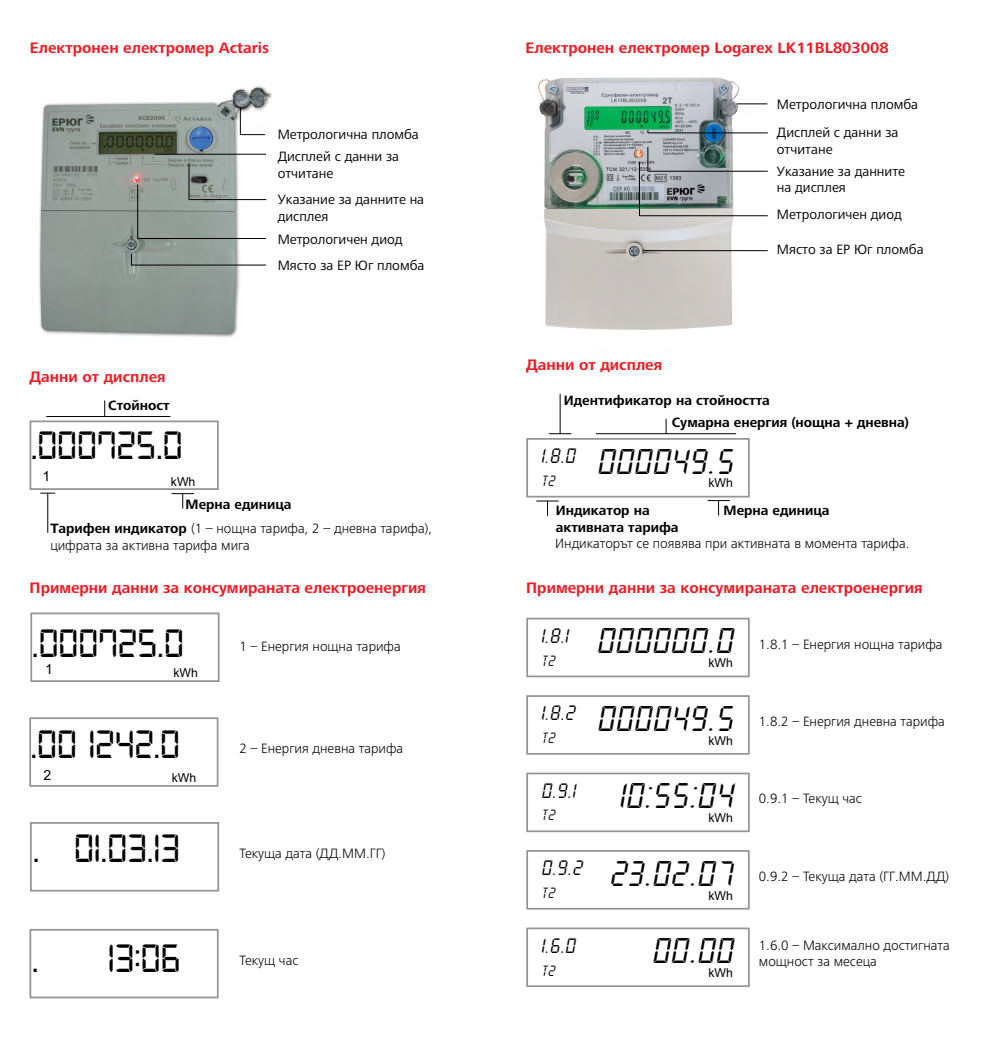
<style>
.page{position:relative;width:993px;height:1042px;background:#fff}
.page>*{position:absolute;margin:0;border:0;box-sizing:border-box;transform-origin:0 0}
.t1{font:42px "Digital 7";letter-spacing:-.005em;color:#000}
.t2{font:21px "New X Digitaltfb";color:#000}
.t3{font:700 15.75px "Frutiger Next For EVN";color:#ed1d24}
.t4{font:300 14px/16.8px "Frutiger Nextfor EVN";color:#000}
.t5{font:14px/16.8px "Frutiger Next LTW1 G";color:#000}
.t6{font:700 14px/16.8px "Frutiger Next For EVN";color:#000}
.t7{font:14px "Arial";color:#000}
.t8{font:12.25px "New X Digitaltfb";color:#000}
.t9{font:12.25px "Arial";color:#000}
.t10{font:8.75px "New X Digitaltfb";color:#000}
.s1{font-family:"Frutiger Next For EVN";font-weight:700}
.s2{font-family:"Frutiger Next For EVN";font-style:italic}
</style>
<div class="page">
<img style="left:538px;top:77px;width:215px;height:253px">
<div style="left:526px;top:438px;width:223px;height:59px;border:2px solid #939598"></div>
<div style="left:30px;top:612px;width:189px;height:70px;border:2px solid #939598"></div>
<div style="left:29px;top:717px;width:189px;height:70px;border:2px solid #939598"></div>
<div style="left:30px;top:822px;width:189px;height:69px;border:2px solid #939598"></div>
<div style="left:29px;top:929px;width:189px;height:69px;border:2px solid #939598"></div>
<img style="left:39px;top:86px;width:232px;height:251px">
<hr style="left:154px;top:154px;width:112px;height:1px;background:#000">
<hr style="left:189px;top:199px;width:77px;height:1px;background:#000">
<hr style="left:138px;top:238px;width:128px;height:1px;background:#000">
<hr style="left:639px;top:215px;width:128px;height:1px;background:#000">
<hr style="left:648px;top:171px;width:119px;height:1px;background:#000">
<hr style="left:648px;top:133px;width:119px;height:1px;background:#000">
<hr style="left:736px;top:104px;width:31px;height:1px;background:#000">
<hr style="left:131px;top:265px;width:135px;height:1px;background:#000">
<div style="left:30px;top:420px;width:189px;height:70px;border:2px solid #939598"></div>
<svg style="left:40px;top:493px;width:15px;height:1px"></svg>
<hr style="left:47px;top:493px;width:1px;height:40px;background:#000">
<svg style="left:171px;top:493px;width:23px;height:15px"></svg>
<hr style="left:46px;top:416px;width:124px;height:1px;background:#000">
<svg style="left:104px;top:400px;width:1px;height:16px"></svg>
<svg style="left:240px;top:107px;width:25px;height:28px"></svg>
<hr style="left:189px;top:163px;width:1px;height:37px;background:#000">
<hr style="left:137px;top:185px;width:1px;height:54px;background:#000">
<hr style="left:639px;top:162px;width:1px;height:54px;background:#000">
<svg style="left:647px;top:147px;width:1px;height:24px"></svg>
<hr style="left:644px;top:250px;width:123px;height:1px;background:#000">
<div style="left:526px;top:618px;width:223px;height:59px;border:2px solid #939598"></div>
<div style="left:526px;top:695px;width:223px;height:60px;border:2px solid #939598"></div>
<div style="left:526px;top:772px;width:223px;height:60px;border:2px solid #939598"></div>
<div style="left:526px;top:850px;width:223px;height:59px;border:2px solid #939598"></div>
<div style="left:526px;top:927px;width:223px;height:60px;border:2px solid #939598"></div>
<hr style="left:596px;top:433px;width:140px;height:1px;background:#000">
<svg style="left:665px;top:419px;width:1px;height:15px"></svg>
<svg style="left:549px;top:433px;width:22px;height:1px"></svg>
<hr style="left:559px;top:394px;width:1px;height:40px;background:#000">
<svg style="left:707px;top:500px;width:22px;height:15px"></svg>
<svg style="left:536px;top:501px;width:22px;height:15px"></svg>
<p class="t3" style="left:30px;top:38px;width:240px">Електронен електромер Actaris</p>
<p class="t5" style="left:277px;top:126px;width:143px">Метрологична пломба</p>
<p class="t5" style="left:277px;top:148px;width:123px">Дисплей с данни за отчитане</p>
<p class="t5" style="left:277px;top:192px;width:148px">Указание за данните на дисплея</p>
<p class="t5" style="left:277px;top:231px;width:126px">Метрологичен диод</p>
<p class="t5" style="left:277px;top:257px;width:148px">Място за ЕР Юг пломба</p>
<p class="t3" style="left:30px;top:368px;width:137px">Данни от дисплея</p>
<p class="t6" style="left:108px;top:398px;width:63px">Стойност</p>
<h1 class="t1" style="left:31px;top:427px;width:153px">.000725.0</h1>
<p class="t7" style="left:43px;top:466px;width:9px">1</p>
<p class="t9" style="left:171px;top:473px;width:26px">kWh</p>
<p class="t6" style="left:185px;top:496px;width:107px">Мерна единица</p>
<p class="t4" style="left:50px;top:520px;width:383px"><span class="s1">Тарифен индикатор</span> (1 – нощна тарифа, 2 – дневна тарифа), цифрата за активна тарифа мига</p>
<p class="t3" style="left:525px;top:38px;width:364px">Електронен електромер Logarex LK11BL803008</p>
<p class="t5" style="left:776px;top:96px;width:143px">Метрологична пломба</p>
<p class="t5" style="left:776px;top:124px;width:123px">Дисплей с данни за отчитане</p>
<p class="t5" style="left:776px;top:163px;width:130px">Указание за данните на дисплея</p>
<p class="t5" style="left:776px;top:207px;width:126px">Метрологичен диод</p>
<p class="t5" style="left:776px;top:241px;width:148px">Място за ЕР Юг пломба</p>
<p class="t3" style="left:526px;top:356px;width:137px">Данни от дисплея</p>
<p class="t6" style="left:563px;top:392px;width:207px">Идентификатор на стойността</p>
<p class="t6" style="left:671px;top:414px;width:239px">Сумарна енергия (нощна + дневна)</p>
<p class="t8" style="left:540px;top:452px;width:36px">1.8.0</p>
<h2 class="t2" style="left:596px;top:454px;width:138px">000049.5</h2>
<p class="t10" style="left:540px;top:478px;width:16px">T2</p>
<p class="t9" style="left:708px;top:475px;width:26px">kWh</p>
<p class="t6" style="left:555px;top:502px;width:124px">Индикатор на активната тарифа</p>
<p class="t6" style="left:723px;top:502px;width:107px">Мерна единица</p>
<p class="t4" style="left:555px;top:535px;width:355px">Индикаторът се появява при активната в момента тарифа.</p>
<p class="t3" style="left:30px;top:578px;width:397px">Примерни данни за консумираната електроенергия</p>
<p class="t3" style="left:526px;top:578px;width:397px">Примерни данни за консумираната електроенергия</p>
<h1 class="t1" style="left:32px;top:624px;width:153px">.000725.0</h1>
<p class="t9" style="left:173px;top:664px;width:26px">kWh</p>
<p class="t7" style="left:45px;top:660px;width:9px">1</p>
<h1 class="t1" style="left:30px;top:726px;width:151px">.00 1242.0</h1>
<p class="t9" style="left:172px;top:770px;width:26px">kWh</p>
<p class="t7" style="left:44px;top:765px;width:9px">2</p>
<h1 class="t1" style="left:33px;top:829px;width:149px">. 01.03.13</h1>
<h1 class="t1" style="left:32px;top:939px;width:8px">.</h1>
<h1 class="t1" style="left:108px;top:939px;width:74px">13:06</h1>
<p class="t8" style="left:540px;top:631px;width:29px">1.8.1</p>
<h2 class="t2" style="left:595px;top:634px;width:139px">000000.0</h2>
<p class="t10" style="left:540px;top:657px;width:16px">T2</p>
<p class="t9" style="left:708px;top:654px;width:26px">kWh</p>
<p class="t8" style="left:540px;top:709px;width:36px">1.8.2</p>
<h2 class="t2" style="left:596px;top:711px;width:138px">000049.5</h2>
<p class="t10" style="left:540px;top:735px;width:16px">T2</p>
<p class="t9" style="left:708px;top:732px;width:26px">kWh</p>
<p class="t8" style="left:540px;top:786px;width:36px">0.9.1</p>
<h2 class="t2" style="left:618px;top:789px;width:116px">10:55:04</h2>
<p class="t10" style="left:540px;top:812px;width:16px">T2</p>
<p class="t9" style="left:708px;top:809px;width:26px">kWh</p>
<p class="t8" style="left:540px;top:864px;width:43px">0.9.2</p>
<h2 class="t2" style="left:608px;top:866px;width:126px">23.02.07</h2>
<p class="t10" style="left:540px;top:890px;width:16px">T2</p>
<p class="t9" style="left:708px;top:887px;width:26px">kWh</p>
<p class="t8" style="left:540px;top:941px;width:36px">1.6.0</p>
<h2 class="t2" style="left:651px;top:943px;width:83px">00.00</h2>
<p class="t10" style="left:540px;top:967px;width:16px">T2</p>
<p class="t9" style="left:708px;top:964px;width:26px">kWh</p>
<p class="t4" style="left:239px;top:638px;width:163px">1 <span class="s2">–</span> Енергия нощна тарифа</p>
<p class="t4" style="left:758px;top:635px;width:185px">1.8.1 <span class="s2">–</span> Енергия нощна тарифа</p>
<p class="t4" style="left:758px;top:713px;width:187px">1.8.2 <span class="s2">–</span> Енергия дневна тарифа</p>
<p class="t4" style="left:239px;top:740px;width:165px">2 <span class="s2">–</span> Енергия дневна тарифа</p>
<p class="t4" style="left:758px;top:790px;width:105px">0.9.1 <span class="s2">–</span> Текущ час</p>
<p class="t4" style="left:239px;top:845px;width:147px">Текуща дата (ДД.ММ.ГГ)</p>
<p class="t4" style="left:758px;top:868px;width:191px">0.9.2 <span class="s2">–</span> Текуща дата (ГГ.ММ.ДД)</p>
<p class="t4" style="left:758px;top:936px;width:192px">1.6.0 <span class="s2">–</span> Максимално достигната мощност за месеца</p>
<p class="t4" style="left:239px;top:951px;width:60px">Текущ час</p>
</div>
